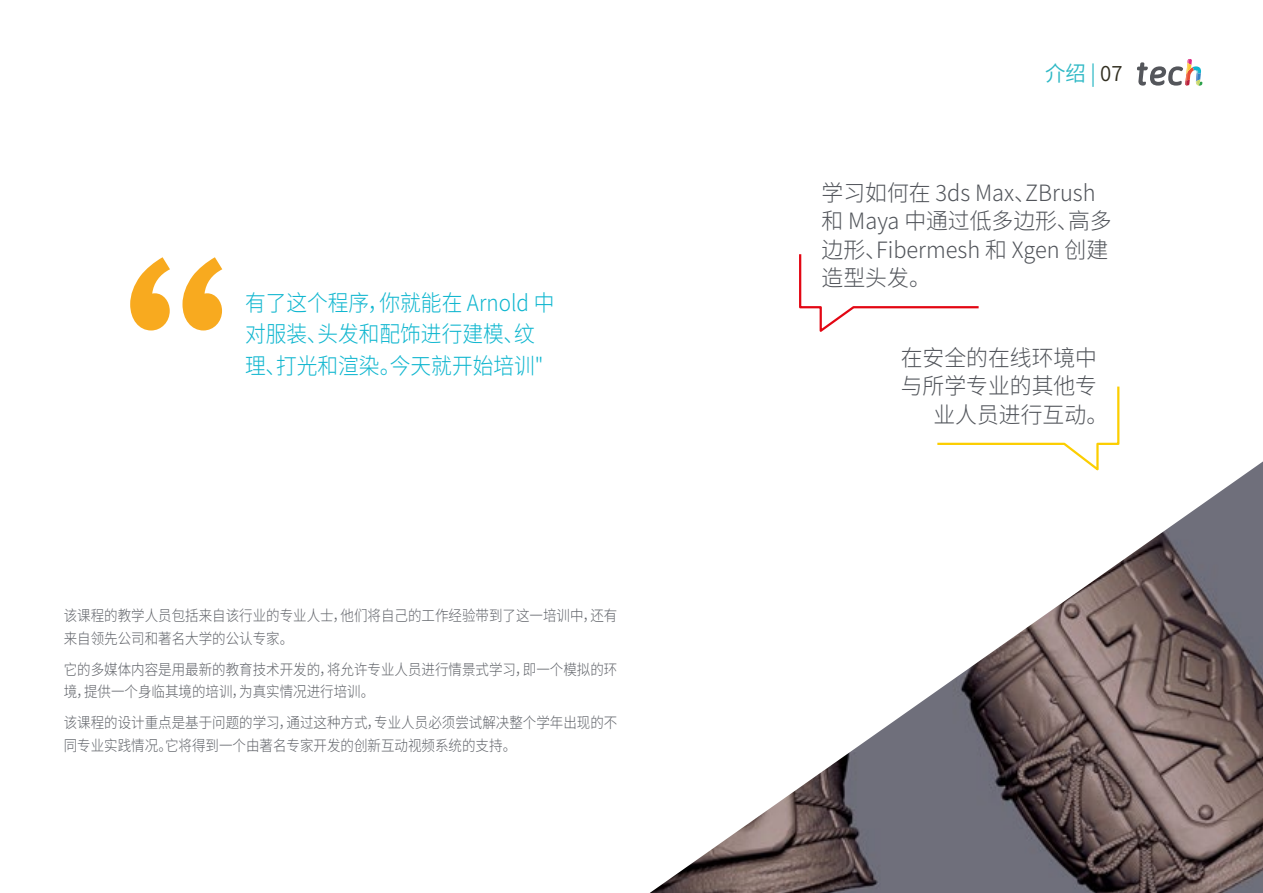
<style>
.page{position:relative;width:1263px;height:893px;background:#fff}
.page>*{position:absolute;margin:0;border:0;box-sizing:border-box;transform-origin:0 0}
.t1{font:300 22.5px/28.5px "Source Han Sans CN";color:#52555b}
.t2{font:300 22.5px/31.5px "Source Han Sans CN";color:#0fb6cf;scale:.92 1}
.t3{font:21px "Source Han Sans CN";color:#2db8c5}
.t4{font:300 15px/22.5px "Source Han Sans CN";color:#61646a;scale:.9 1}
.s1{color:#312e20}
</style>
<div class="page">
<svg style="left:130px;top:257px;width:92px;height:73px"></svg>
<svg style="left:937px;top:386px;width:183px;height:75px"></svg>
<svg style="left:799px;top:254px;width:180px;height:78px"></svg>
<svg style="left:1137px;top:59px;width:65px;height:27px"></svg>
<img style="left:650px;top:461px;width:613px;height:432px">
<h1 class="t2" style="left:245px;top:287px;width:338px">有了这个程序，你就能在 Arnold 中对服装、头发和配饰进行建模、纹理、打光和渲染。今天就开始培训"</h1>
<p class="t4" style="left:64px;top:605px;width:617px">该课程的教学人员包括来自该行业的专业人士，他们将自己的工作经验带到了这一培训中，还有来自领先公司和著名大学的公认专家。</p>
<p class="t4" style="left:64px;top:658px;width:617px">它的多媒体内容是用最新的教育技术开发的，将允许专业人员进行情景式学习，即一个模拟的环境，提供一个身临其境的培训，为真实情况进行培训。</p>
<p class="t4" style="left:64px;top:712px;width:617px">该课程的设计重点是基于问题的学习，通过这种方式，专业人员必须尝试解决整个学年出现的不同专业实践情况。它将得到一个由著名专家开发的创新互动视频系统的支持。</p>
<h2 class="t3" style="left:1045px;top:61px;width:79px">介绍 | <span class="s1">07</span></h2>
<h1 class="t1" style="left:821px;top:178px;width:292px">学习如何在 3ds Max、ZBrush和 Maya 中通过低多边形、高多边形、Fibermesh 和 Xgen 创建造型头发。</h1>
<h1 class="t1" style="left:901px;top:343px;width:198px">在安全的在线环境中</h1>
<h1 class="t1" style="left:901px;top:372px;width:198px">与所学专业的其他专</h1>
<h1 class="t1" style="left:933px;top:400px;width:176px">业人员进行互动。</h1>
</div>
